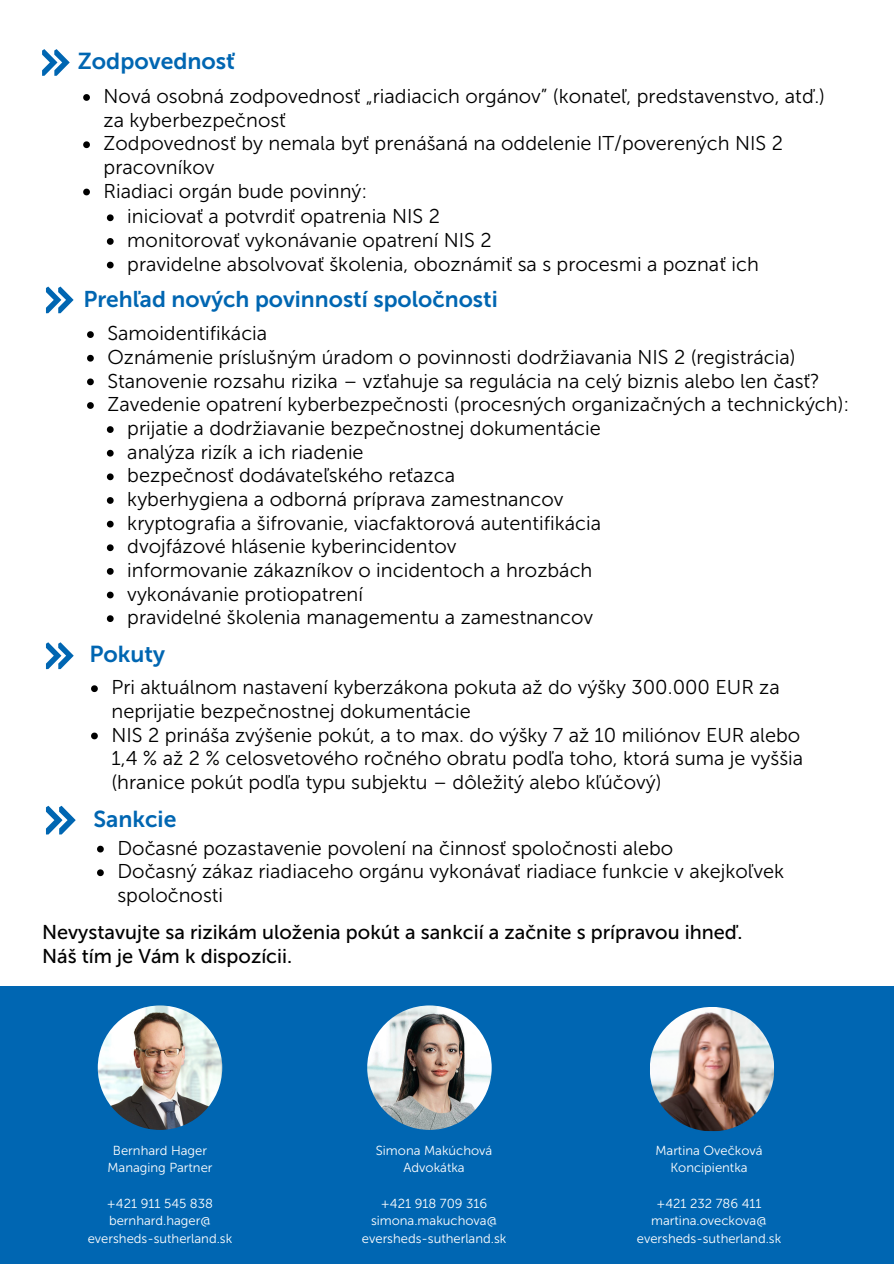
<style>
.page{position:relative;width:894px;height:1264px;background:#fff}
.page>*{position:absolute;margin:0;border:0;box-sizing:border-box;transform-origin:0 0}
.t1{font:22.95px "Museo Sans 700";color:#0066b2}
.t2{font:22.65px "Museo Sans 700";color:#0066b2}
.t3{font:19.95px/23.7px "Museo Sans 300";color:#000}
.t4{font:19.95px/23.7px "Museo Sans 500";color:#000}
.t5{font:13.05px "Museo Sans 300";color:#fff}
</style>
<div class="page">
<div style="left:0;top:986px;width:893px;height:277px;background:#0066b2"></div>
<svg style="left:42px;top:49px;width:28px;height:27px"></svg>
<svg style="left:46px;top:286px;width:27px;height:27px"></svg>
<svg style="left:46px;top:642px;width:28px;height:27px"></svg>
<svg style="left:46px;top:805px;width:29px;height:29px"></svg>
<img style="left:367px;top:1005px;width:124px;height:124px;border-radius:50%">
<img style="left:650px;top:1007px;width:124px;height:125px">
<img style="left:98px;top:1005px;width:124px;height:124px;border-radius:50%">
<svg style="left:83px;top:94px;width:7px;height:7px"></svg>
<svg style="left:83px;top:141px;width:7px;height:7px"></svg>
<svg style="left:83px;top:189px;width:7px;height:6px"></svg>
<svg style="left:107px;top:214px;width:7px;height:7px"></svg>
<svg style="left:107px;top:238px;width:7px;height:7px"></svg>
<svg style="left:107px;top:262px;width:7px;height:6px"></svg>
<svg style="left:87px;top:331px;width:7px;height:7px"></svg>
<svg style="left:87px;top:355px;width:7px;height:6px"></svg>
<svg style="left:87px;top:378px;width:7px;height:7px"></svg>
<svg style="left:87px;top:402px;width:7px;height:7px"></svg>
<svg style="left:107px;top:426px;width:7px;height:7px"></svg>
<svg style="left:107px;top:450px;width:7px;height:6px"></svg>
<svg style="left:107px;top:473px;width:7px;height:7px"></svg>
<svg style="left:107px;top:497px;width:7px;height:7px"></svg>
<svg style="left:107px;top:520px;width:7px;height:7px"></svg>
<svg style="left:107px;top:544px;width:7px;height:7px"></svg>
<svg style="left:107px;top:568px;width:7px;height:6px"></svg>
<svg style="left:107px;top:591px;width:7px;height:7px"></svg>
<svg style="left:107px;top:615px;width:7px;height:7px"></svg>
<svg style="left:91px;top:685px;width:7px;height:7px"></svg>
<svg style="left:91px;top:732px;width:7px;height:7px"></svg>
<svg style="left:97px;top:845px;width:7px;height:7px"></svg>
<svg style="left:97px;top:869px;width:7px;height:7px"></svg>
<p class="t1" style="left:78px;top:47px;width:158px">Zodpovednosť</p>
<p class="t3" style="left:104px;top:84px;width:722px">Nová osobná zodpovednosť „riadiacich orgánov” (konateľ, predstavenstvo, atď.) za kyberbezpečnosť</p>
<p class="t3" style="left:104px;top:132px;width:680px">Zodpovednosť by nemala byť prenášaná na oddelenie IT/poverených NIS 2 pracovníkov</p>
<p class="t3" style="left:104px;top:179px;width:265px">Riadiaci orgán bude povinný:</p>
<p class="t3" style="left:127px;top:205px;width:314px">iniciovať a potvrdiť opatrenia NIS 2</p>
<p class="t3" style="left:127px;top:228px;width:366px">monitorovať vykonávanie opatrení NIS 2</p>
<h1 class="t3" style="left:127px;top:252px;width:633px">pravidelne absolvovať školenia, oboznámiť sa s procesmi a poznať ich</h1>
<p class="t2" style="left:83px;top:286px;width:416px">Prehľad nových povinností spoločnosti</p>
<p class="t3" style="left:107px;top:321px;width:161px">Samoidentifikácia</p>
<p class="t3" style="left:107px;top:345px;width:689px">Oznámenie príslušným úradom o povinnosti dodržiavania NIS 2 (registrácia)</p>
<p class="t3" style="left:107px;top:369px;width:713px">Stanovenie rozsahu rizika – vzťahuje sa regulácia na celý biznis alebo len časť?</p>
<p class="t3" style="left:107px;top:392px;width:743px">Zavedenie opatrení kyberbezpečnosti (procesných organizačných a technických):</p>
<p class="t3" style="left:127px;top:416px;width:475px">prijatie a dodržiavanie bezpečnostnej dokumentácie</p>
<p class="t3" style="left:127px;top:440px;width:238px">analýza rizík a ich riadenie</p>
<p class="t3" style="left:127px;top:464px;width:329px">bezpečnosť dodávateľského reťazca</p>
<p class="t3" style="left:127px;top:487px;width:437px">kyberhygiena a odborná príprava zamestnancov</p>
<p class="t3" style="left:127px;top:511px;width:475px">kryptografia a šifrovanie, viacfaktorová autentifikácia</p>
<p class="t3" style="left:127px;top:534px;width:331px">dvojfázové hlásenie kyberincidentov</p>
<p class="t3" style="left:127px;top:558px;width:466px">informovanie zákazníkov o incidentoch a hrozbách</p>
<p class="t3" style="left:127px;top:582px;width:237px">vykonávanie protiopatrení</p>
<p class="t3" style="left:127px;top:605px;width:467px">pravidelné školenia managementu a zamestnancov</p>
<h1 class="t1" style="left:89px;top:640px;width:77px">Pokuty</h1>
<p class="t3" style="left:111px;top:675px;width:669px">Pri aktuálnom nastavení kyberzákona pokuta až do výšky 300.000 EUR za neprijatie bezpečnostnej dokumentácie</p>
<p class="t3" style="left:111px;top:723px;width:693px">NIS 2 prináša zvýšenie pokút, a to max. do výšky 7 až 10 miliónov EUR alebo<br>1,4 % až 2 % celosvetového ročného obratu podľa toho, ktorá suma je vyššia (hranice pokút podľa typu subjektu – dôležitý alebo kľúčový)</p>
<p class="t1" style="left:93px;top:805px;width:85px">Sankcie</p>
<h1 class="t3" style="left:117px;top:836px;width:557px">Dočasné pozastavenie povolení na činnosť spoločnosti alebo</h1>
<p class="t3" style="left:117px;top:859px;width:668px">Dočasný zákaz riadiaceho orgánu vykonávať riadiace funkcie v akejkoľvek spoločnosti</p>
<p class="t4" style="left:42px;top:920px;width:701px">Nevystavujte sa rizikám uloženia pokút a sankcií a začnite s prípravou ihneď.<br>Náš tím je Vám k dispozícii.</p>
<h2 class="t5" style="left:113px;top:1142px;width:96px">Bernhard Hager</h2>
<p class="t5" style="left:107px;top:1160px;width:107px">Managing Partner</p>
<p class="t5" style="left:107px;top:1195px;width:108px">+421 911 545 838</p>
<p class="t5" style="left:109px;top:1212px;width:103px">bernhard.hager@</p>
<p class="t5" style="left:88px;top:1230px;width:146px">eversheds-sutherland.sk</p>
<p class="t5" style="left:376px;top:1142px;width:118px">Simona Makúchová</p>
<p class="t5" style="left:403px;top:1160px;width:63px">Advokátka</p>
<p class="t5" style="left:381px;top:1195px;width:108px">+421 918 709 316</p>
<p class="t5" style="left:371px;top:1212px;width:128px">simona.makuchova@</p>
<p class="t5" style="left:362px;top:1230px;width:146px">eversheds-sutherland.sk</p>
<p class="t5" style="left:655px;top:1142px;width:109px">Martina Ovečková</p>
<p class="t5" style="left:670px;top:1160px;width:79px">Koncipientka</p>
<p class="t5" style="left:656px;top:1195px;width:107px">+421 232 786 411</p>
<p class="t5" style="left:651px;top:1212px;width:117px">martina.oveckova@</p>
<p class="t5" style="left:636px;top:1230px;width:146px">eversheds-sutherland.sk</p>
</div>
